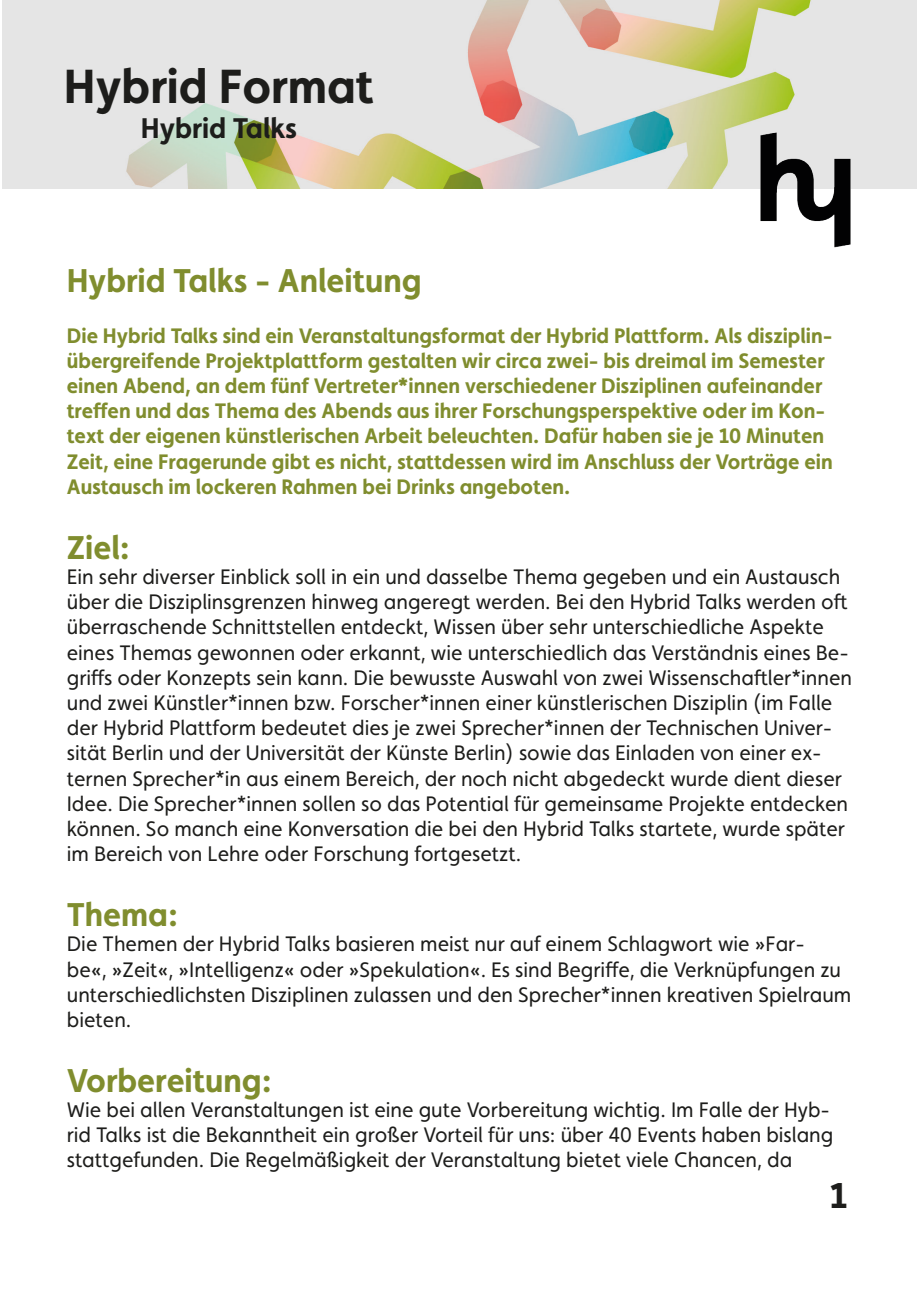
<style>
.page{position:relative;width:919px;height:1289px;background:#fff}
.page>*{position:absolute;margin:0;border:0;box-sizing:border-box;transform-origin:0 0}
.t1{font:700 48px "Faricy New";color:#1d1d1b}
.t2{font:700 36px "Faricy New";color:#1d1d1b}
.t3{font:700 33px "Faricy New";color:#808d2e}
.t4{font:700 28.5px "Faricy New";color:#1d1d1b}
.Fließtext{font:21px/25.2px "Faricy New";color:#1d1d1b}
.t5{font:700 21px/25.2px "Faricy New";color:#808d2e}
</style>
<div class="page">
<img style="left:2px;top:0;width:914px;height:188px">
<img style="left:749px;top:128px;width:115px;height:120px">
<p class="t1" style="left:64px;top:57px;width:311px">Hybrid Format</p>
<p class="t4" style="left:141px;top:111px;width:157px">Hybrid Talks</p>
<p class="t3" style="left:67px;top:261px;width:356px">Hybrid Talks - Anleitung</p>
<p class="t5" style="left:67px;top:322px;width:767px">Die Hybrid Talks sind ein Veranstaltungsformat der Hybrid Plattform. Als disziplin&shy;übergreifende Projektplattform gestalten wir circa zwei- bis dreimal im Semester einen Abend, an dem fünf Vertreter*innen verschiedener Disziplinen aufeinander treffen und das Thema des Abends aus ihrer Forschungsperspektive oder im Kon&shy;text der eigenen künstlerischen Arbeit beleuchten. Dafür haben sie je 10 Minuten Zeit, eine Fragerunde gibt es nicht, stattdessen wird im Anschluss der Vorträge ein Austausch im lockeren Rahmen bei Drinks angeboten.</p>
<p class="t3" style="left:67px;top:527px;width:64px">Ziel:</p>
<p class="Fließtext" style="left:67px;top:564px;width:786px">Ein sehr diverser Einblick soll in ein und dasselbe Thema gegeben und ein Austausch über die Disziplinsgrenzen hinweg angeregt werden. Bei den Hybrid Talks werden oft überraschende Schnittstellen entdeckt, Wissen über sehr unterschiedliche Aspekte eines Themas gewonnen oder erkannt, wie unterschiedlich das Verständnis eines Be&shy;griffs oder Konzepts sein kann. Die bewusste Auswahl von zwei Wissenschaftler*innen und zwei Künstler*innen bzw. Forscher*innen einer künstlerischen Disziplin (im Falle der Hybrid Plattform bedeutet dies je zwei Sprecher*innen der Technischen Univer&shy;sität Berlin und der Universität der Künste Berlin) sowie das Einladen von einer ex&shy;ternen Sprecher*in aus einem Bereich, der noch nicht abgedeckt wurde dient dieser Idee. Die Sprecher*innen sollen so das Potential für gemeinsame Projekte entdecken können. So manch eine Konversation die bei den Hybrid Talks startete, wurde später im Bereich von Lehre oder Forschung fortgesetzt.</p>
<p class="t3" style="left:67px;top:894px;width:113px">Thema:</p>
<p class="Fließtext" style="left:67px;top:931px;width:786px">Die Themen der Hybrid Talks basieren meist nur auf einem Schlagwort wie »Far-<br>be«, »Zeit«, »Intelligenz« oder »Spekulation«. Es sind Begriffe, die Verknüpfungen zu unterschiedlichsten Disziplinen zulassen und den Sprecher*innen kreativen Spielraum bieten.</p>
<p class="t3" style="left:67px;top:1060px;width:206px">Vorbereitung:</p>
<p class="Fließtext" style="left:67px;top:1096px;width:768px">Wie bei allen Veranstaltungen ist eine gute Vorbereitung wichtig. Im Falle der Hyb&shy;rid Talks ist die Bekanntheit ein großer Vorteil für uns: über 40 Events haben bislang stattgefunden. Die Regelmäßigkeit der Veranstaltung bietet viele Chancen, da</p>
<p class="t2" style="left:829px;top:1173px;width:19px">1</p>
</div>
